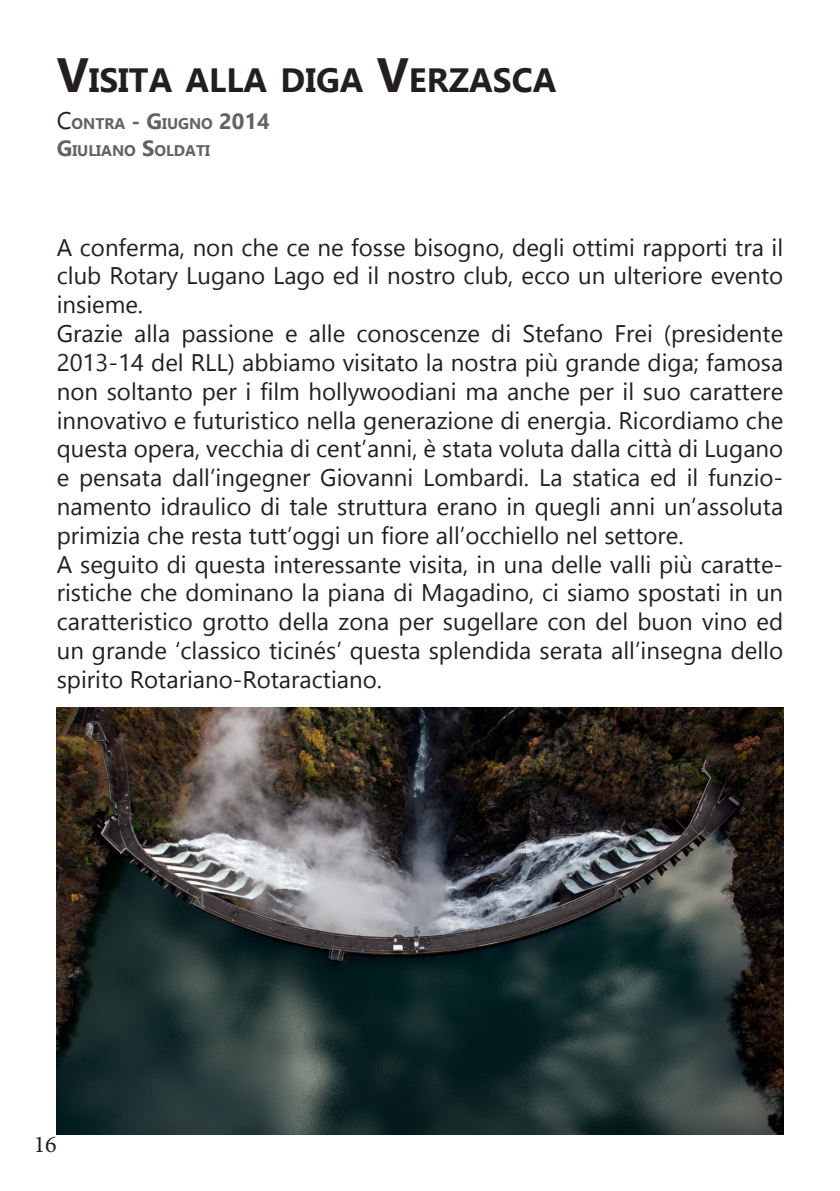
<style>
.page{position:relative;width:840px;height:1191px;background:#fff}
.page>*{position:absolute;margin:0;border:0;box-sizing:border-box;transform-origin:0 0}
.t1{font:700 33.6px "Gadugi";color:#231f20}
.t2{font:24px/28.8px "Gadugi";color:#231f20;text-align:justify}
.t3{font:24px "Minion Pro";color:#231f20}
.t4{font:700 15.4px "Gadugi";color:#646363}
.s1{font-size:48px}
.s2{font-weight:400;font-size:24px;color:#231f20}
.s3{font-size:22px}
</style>
<div class="page">
<img style="left:57px;top:707px;width:725px;height:427px">
<p class="t1" style="left:57px;top:60px;width:500px"><span class="s1">V</span>ISITA ALLA DIGA <span class="s1">V</span>ERZASCA</p>
<p class="t4" style="left:57px;top:114px;width:214px"><span class="s2">C</span>ONTRA <span class="s3">- G</span>IUGNO <span class="s3">2014</span></p>
<p class="t4" style="left:57px;top:141px;width:155px"><span class="s3">G</span>IULIANO <span class="s3">S</span>OLDATI</p>
<p class="t2" style="left:57px;top:233px;width:727px">A conferma, non che ce ne fosse bisogno, degli ottimi rapporti tra il club Rotary Lugano Lago ed il nostro club, ecco un ulteriore evento insieme.</p>
<p class="t2" style="left:57px;top:319px;width:727px">Grazie alla passione e alle conoscenze di Stefano Frei (presidente 2013-14 del RLL) abbiamo visitato la nostra più grande diga; famosa non soltanto per i film hollywoodiani ma anche per il suo carattere innovativo e futuristico nella generazione di energia. Ricordiamo che questa opera, vecchia di cent’anni, è stata voluta dalla città di Lugano e pensata dall’ingegner Giovanni Lombardi. La statica ed il funzio&shy;namento idraulico di tale struttura erano in quegli anni un’assoluta primizia che resta tutt’oggi un fiore all’occhiello nel settore.</p>
<p class="t2" style="left:57px;top:549px;width:727px">A seguito di questa interessante visita, in una delle valli più caratte&shy;ristiche che dominano la piana di Magadino, ci siamo spostati in un caratteristico grotto della zona per sugellare con del buon vino ed un grande ‘classico ticinés’ questa splendida serata all’insegna dello spirito Rotariano-Rotaractiano.</p>
<p class="t3" style="left:34px;top:1128px;width:25px">16</p>
</div>
